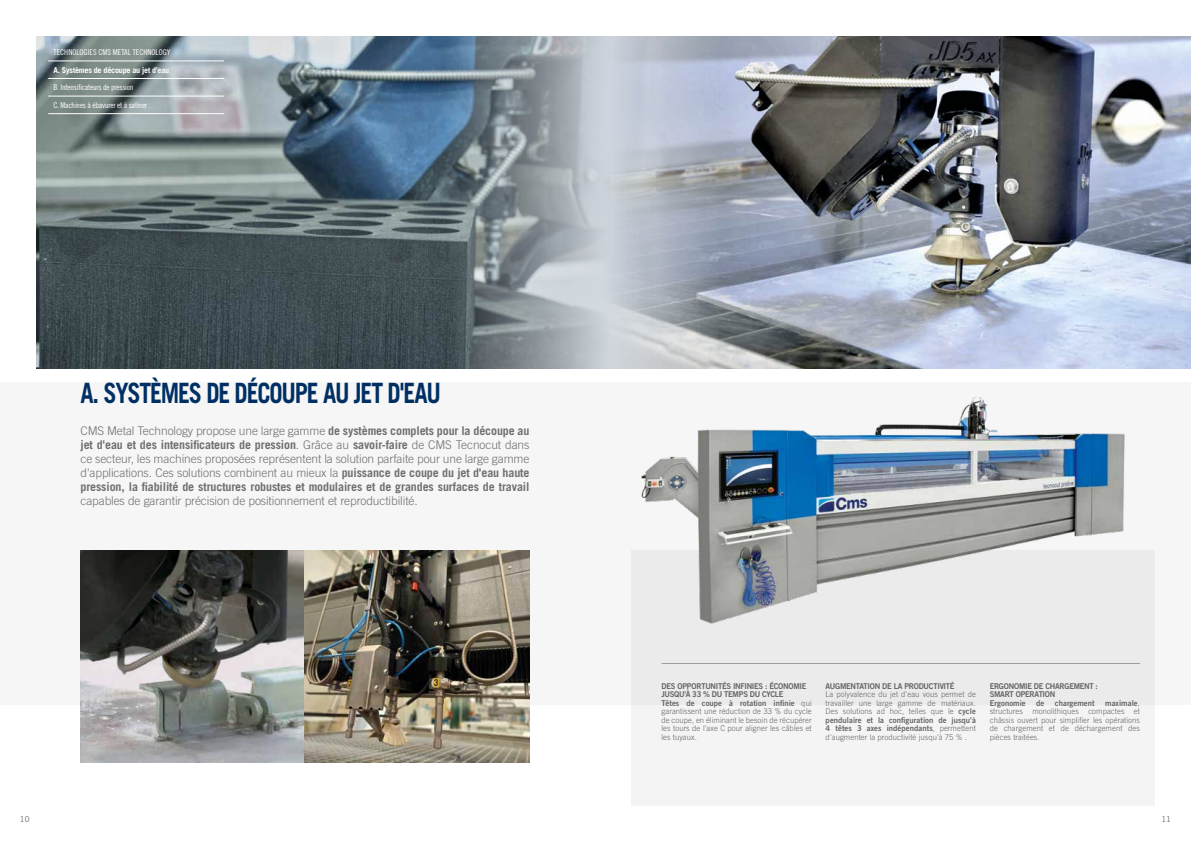
<style>
.page{position:relative;width:1191px;height:842px;background:#fff}
.page>*{position:absolute;margin:0;border:0;box-sizing:border-box;transform-origin:0 0}
.t1{font:700 28px "Trade Gothic LT Std";letter-spacing:-.05em;color:#003063;scale:.85 1}
.t2{font:700 12px/14px "Trade Gothic LT Std";letter-spacing:-.01em;color:#706f6f;text-align:justify}
.t3{font:300 12px "Trade Gothic LT Std";letter-spacing:-.01em;color:#706f6f}
.t4{font:300 8px/8.5px "Trade Gothic LT Std";letter-spacing:.01em;color:#646363;text-align:justify;scale:.96 1}
.t5{font:8px/8.5px "Trade Gothic LT Std Bd 2";letter-spacing:-.02em;color:#646363;scale:.96 1}
.t6{font:8px/8.5px "Trade Gothic LT Std Bd 2";letter-spacing:.01em;color:#646363;scale:.96 1}
.t7{font:8px/17.6px "Trade Gothic LT Std Cn 18";letter-spacing:-.025em;color:#fff}
.t8{font:8px "Trade Gothic LT Std Cn 18";color:#fff}
.t9{font:700 8px "Trade Gothic LT Std";letter-spacing:-.025em;color:#fff}
.t10{font:8px "Trade Gothic LT Std";color:#646363}
.s1{font-weight:300}
.s2{font-family:"Trade Gothic LT Std";font-weight:300}
.s3{font-family:"Trade Gothic LT Std Bd 2";font-weight:400}
</style>
<div class="page">
<img style="left:36px;top:36px;width:1155px;height:332px">
<div style="left:631px;top:550px;width:524px;height:256px;background:#f4f4f4"></div>
<div style="left:0;top:382px;width:1191px;height:323px;background:#f6f6f6"></div>
<img style="left:634px;top:398px;width:521px;height:250px">
<hr style="left:661px;top:663px;width:479px;height:1px;background:#9d9d9c">
<hr style="left:48px;top:78px;width:176px;height:1px;background:#fff">
<hr style="left:48px;top:96px;width:176px;height:1px;background:#fff">
<hr style="left:48px;top:113px;width:176px;height:1px;background:#fff">
<hr style="left:48px;top:60px;width:176px;height:1px;background:#fff">
<img style="left:80px;top:550px;width:449px;height:213px">
<p class="t8" style="left:54px;top:47px;width:118px">TECHNOLOGIES CMS METAL TECHNOLOGY</p>
<p class="t9" style="left:54px;top:65px;width:117px">A. Systèmes de découpe au jet d’eau</p>
<p class="t7" style="left:54px;top:78px;width:95px">B. Intensificateurs de pression<br>C. Machines à ébavurer et à satiner</p>
<h1 class="t1" style="left:80px;top:375px;width:425px">A. SYSTÈMES DE DÉCOUPE AU JET D'EAU</h1>
<p class="t2" style="left:80px;top:424px;width:450px"><span class="s1">CMS Metal Technology propose une large gamme</span> de systèmes complets pour la découpe au jet d'eau et des intensificateurs de pression<span class="s1">. Grâce au</span> savoir-faire <span class="s1">de CMS Tecnocut dans ce secteur, les machines proposées représentent la solution parfaite pour une large gamme d'applications. Ces solutions combinent au mieux la</span> puissance de coupe du jet d'eau haute pression, la fiabilité de structures robustes et modulaires et de grandes surfaces de travail</p>
<h2 class="t3" style="left:80px;top:494px;width:339px">capables de garantir précision de positionnement et reproductibilité.</h2>
<p class="t5" style="left:661px;top:681px;width:158px">DES OPPORTUNITÉS INFINIES : ÉCONOMIE<br>JUSQU'À 33 % DU TEMPS DU CYCLE<br>Têtes de coupe à rotation infinie <span class="s2">qui</span></p>
<p class="t4" style="left:661px;top:707px;width:158px">garantissent une réduction de 33 % du cycle de coupe, en éliminant le besoin de récupérer les tours de l'axe C pour aligner les câbles et les tuyaux.</p>
<p class="t5" style="left:825px;top:681px;width:136px">AUGMENTATION DE LA PRODUCTIVITÉ</p>
<p class="t4" style="left:825px;top:690px;width:158px">La polyvalence du jet d'eau vous permet de travailler une large gamme de matériaux.<br>Des solutions ad hoc, telles que le <span class="s3">cycle</span></p>
<p class="t6" style="left:825px;top:715px;width:158px">pendulaire et la configuration de jusqu'à<br>4 têtes 3 axes indépendants<span class="s2">, permettent</span></p>
<p class="t4" style="left:825px;top:732px;width:149px">d'augmenter la productivité jusqu'à 75 % .</p>
<p class="t5" style="left:989px;top:681px;width:114px">ERGONOMIE DE CHARGEMENT :<br>SMART OPERATION<br>Ergonomie</p>
<p class="t5" style="left:1036px;top:698px;width:10px">de</p>
<p class="t6" style="left:1054px;top:698px;width:43px">chargement</p>
<p class="t6" style="left:1105px;top:698px;width:38px">maximale<span class="s2">,</span></p>
<p class="t4" style="left:989px;top:707px;width:158px">structures monolithiques compactes et châssis ouvert pour simplifier les opérations de chargement et de déchargement des pièces traitées.</p>
<p class="t10" style="left:20px;top:814px;width:11px">10</p>
<p class="t10" style="left:1161px;top:814px;width:11px">11</p>
</div>
